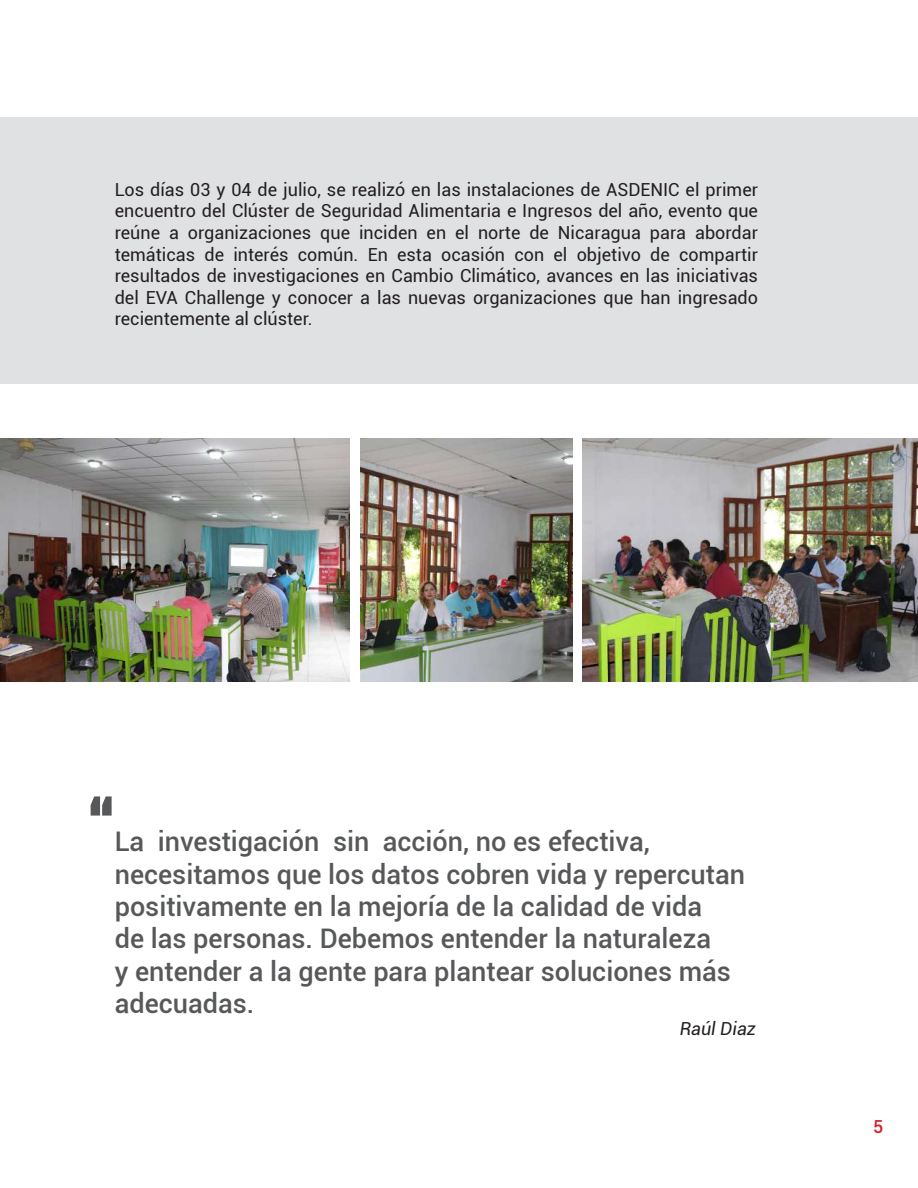
<style>
.page{position:relative;width:918px;height:1188px;background:#fff}
.page>*{position:absolute;margin:0;border:0;box-sizing:border-box;transform-origin:0 0}
.t1{font:900 72px "Roboto";color:#57585a}
.t2{font:500 27px/32.4px "Roboto";color:#57585a}
.t3{font:18px/21.6px "Roboto";color:#231f20;text-align:justify}
.t4{font:italic 18px "Roboto";color:#231f20}
.t5{font:500 18px "Roboto";color:#d1232a}
</style>
<div class="page">
<div style="left:1px;top:117px;width:917px;height:267px;background:#e0e1e3"></div>
<img style="left:1px;top:438px;width:349px;height:243px">
<img style="left:582px;top:438px;width:336px;height:243px">
<img style="left:361px;top:438px;width:211px;height:243px">
<p class="t3" style="left:115px;top:178px;width:645px">Los días 03 y 04 de julio, se realizó en las instalaciones de ASDENIC el primer encuentro del Clúster de Seguridad Alimentaria e Ingresos del año, evento que reúne a organizaciones que inciden en el norte de Nicaragua para abordar temáticas de interés común. En esta ocasión con el objetivo de compartir resultados de investigaciones en Cambio Climático, avances en las iniciativas del EVA Challenge y conocer a las nuevas organizaciones que han ingresado recientemente al clúster.</p>
<h1 class="t1" style="left:86px;top:771px;width:34px">“</h1>
<p class="t2" style="left:115px;top:824px;width:632px">La investigación sin acción, no es efectiva, necesitamos que los datos cobren vida y repercutan positivamente en la mejoría de la calidad de vida<br>de las personas. Debemos entender la naturaleza<br>y entender a la gente para plantear soluciones más adecuadas.</p>
<p class="t4" style="left:680px;top:1016px;width:78px">Raúl Diaz</p>
<p class="t5" style="left:873px;top:1114px;width:12px">5</p>
</div>
